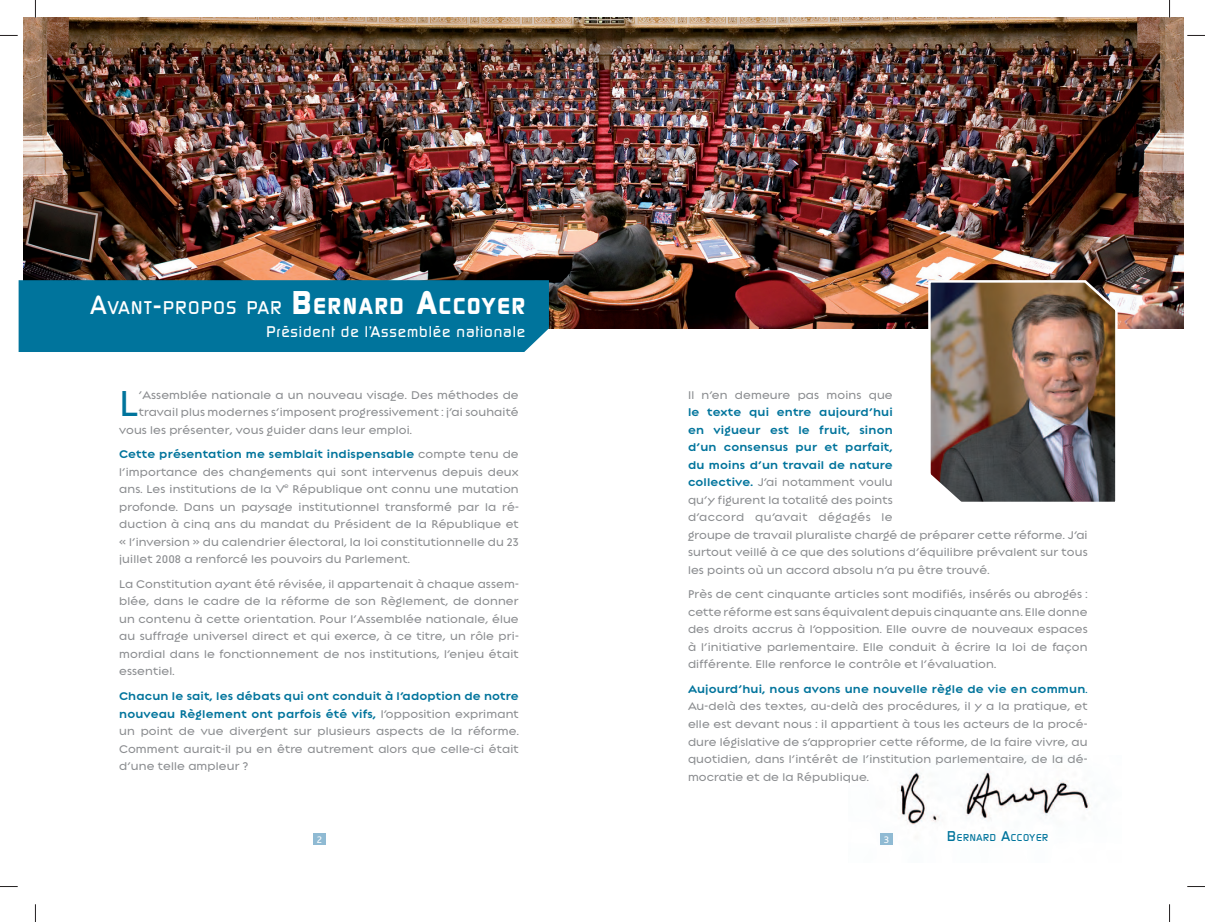
<style>
.page{position:relative;width:1205px;height:922px;background:#fff}
.page>*{position:absolute;margin:0;border:0;box-sizing:border-box;transform-origin:0 0}
.t1{font:500 48.25px "Regulator";color:#00749c}
.t2{font:500 17.88px "Dicot";letter-spacing:.085em;color:#fff}
.t3{font:500 15px/17.5px "Regulator";letter-spacing:.01em;color:#8a8c8f;text-align:justify}
.t4{font:500 15px "Dicot";letter-spacing:.06em;color:#fff}
.t5{font:italic 500 12.75px "Dicot";color:#fff}
.t6{font:10px "Bliss";color:#fff}
.t7{font:500 9.62px "Dicot";letter-spacing:.07em;color:#00749c}
.s1{font-size:25.5px}
.s2{font-weight:700;font-size:31.88px}
.s3{font-weight:700;font-size:22.25px}
.s4{font-weight:700;color:#00749c}
.s5{color:#00749c}
.s6{font-size:13.75px}
</style>
<div class="page">
<img style="left:880px;top:770px;width:210px;height:75px">
<img style="left:23px;top:18px;width:1160px;height:310px">
<img style="left:927px;top:279px;width:192px;height:223px">
<div style="left:19px;top:280px;width:530px;height:72px;background:#00749c"></div>
<div style="left:313px;top:833px;width:12px;height:11px;background:#8fbad3"></div>
<div style="left:880px;top:833px;width:12px;height:11px;background:#8fbad3"></div>
<svg style="left:0;top:35px;width:18px;height:1px"></svg>
<svg style="left:1187px;top:35px;width:18px;height:1px"></svg>
<svg style="left:0;top:886px;width:18px;height:1px"></svg>
<svg style="left:1187px;top:886px;width:18px;height:1px"></svg>
<svg style="left:35px;top:0;width:1px;height:18px"></svg>
<svg style="left:35px;top:904px;width:1px;height:17px"></svg>
<svg style="left:1169px;top:0;width:1px;height:18px"></svg>
<svg style="left:1169px;top:904px;width:1px;height:17px"></svg>
<p class="t2" style="left:90px;top:301px;width:436px"><span class="s1">A</span>VANT<span class="s1">-</span>PROPOS PAR <span class="s2">B</span><span class="s3">ERNARD</span> <span class="s2">A</span><span class="s3">CCOYER</span></p>
<p class="t4" style="left:267px;top:326px;width:260px">President de l’Assemblee nationale</p>
<p class="t5" style="left:289px;top:332px;width:9px;rotate:-180deg">-</p>
<p class="t5" style="left:440px;top:332px;width:9px;rotate:-180deg">-</p>
<h1 class="t1" style="left:119px;top:371px;width:21px">L</h1>
<p class="t3" style="left:139px;top:384px;width:381px">’Assemblée nationale a un nouveau visage. Des méthodes de</p>
<p class="t3" style="left:139px;top:402px;width:381px">travail plus modernes s’imposent progressivement : j’ai souhaité</p>
<p class="t3" style="left:119px;top:419px;width:294px">vous les présenter, vous guider dans leur emploi.</p>
<p class="t3" style="left:119px;top:444px;width:401px"><span class="s4">Cette présentation me semblait indispensable</span> compte tenu de l’importance des changements qui sont intervenus depuis deux ans. Les institutions de la V<sup>e</sup> République ont connu une mutation profonde. Dans un paysage institutionnel transformé par la ré&shy;duction à cinq ans du mandat du Président de la République et « l’inversion » du calendrier électoral, la loi constitutionnelle du 23 juillet 2008 a renforcé les pouvoirs du Parlement.</p>
<p class="t3" style="left:119px;top:573px;width:401px">La Constitution ayant été révisée, il appartenait à chaque assem&shy;blée, dans le cadre de la réforme de son Règlement, de donner un contenu à cette orientation. Pour l’Assemblée nationale, élue au suffrage universel direct et qui exerce, à ce titre, un rôle pri&shy;mordial dans le fonctionnement de nos institutions, l’enjeu était essentiel.</p>
<p class="t3" style="left:119px;top:686px;width:401px"><span class="s4">Chacun le sait, les débats qui ont conduit à l’adoption de notre nouveau Règlement ont parfois été vifs,</span> l’opposition exprimant un point de vue divergent sur plusieurs aspects de la réforme.<br>Comment aurait-il pu en être autrement alors que celle-ci était d’une telle ampleur ?</p>
<p class="t3" style="left:688px;top:384px;width:206px">Il n’en demeure pas moins que</p>
<p class="t3" style="left:688px;top:402px;width:401px;text-align:left"><span class="s4">le texte qui entre aujourd’hui<br>en vigueur est le fruit, sinon<br>d’un consensus pur et parfait,<br>du moins d’un travail de nature<br>collective.</span> J’ai notamment voulu<br>qu’y figurent la totalité des points<br>d’accord qu’avait dégagés le<br>groupe de travail pluraliste chargé de préparer cette réforme. J’ai surtout veillé à ce que des solutions d’équilibre prévalent sur tous les points où un accord absolu n’a pu être trouvé.</p>
<p class="t3" style="left:688px;top:584px;width:401px">Près de cent cinquante articles sont modifiés, insérés ou abrogés : cette réforme est sans équivalent depuis cinquante ans. Elle donne des droits accrus à l’opposition. Elle ouvre de nouveaux espaces à l’initiative parlementaire. Elle conduit à écrire la loi de façon différente. Elle renforce le contrôle et l’évaluation.</p>
<p class="t3" style="left:688px;top:678px;width:401px"><span class="s4">Aujourd’hui, nous avons une nouvelle règle de vie en commun</span><span class="s5">.<br></span>Au-delà des textes, au-delà des procédures, il y a la pratique, et elle est devant nous : il appartient à tous les acteurs de la procé&shy;dure législative de s’approprier cette réforme, de la faire vivre, au quotidien, dans l’intérêt de l’institution parlementaire, de la dé&shy;mocratie et de la République.</p>
<p class="t6" style="left:317px;top:835px;width:7px">2</p>
<p class="t6" style="left:884px;top:835px;width:7px">3</p>
<p class="t7" style="left:947px;top:833px;width:103px"><span class="s6">B</span>ERNARD <span class="s6">A</span>CCOYER</p>
</div>
